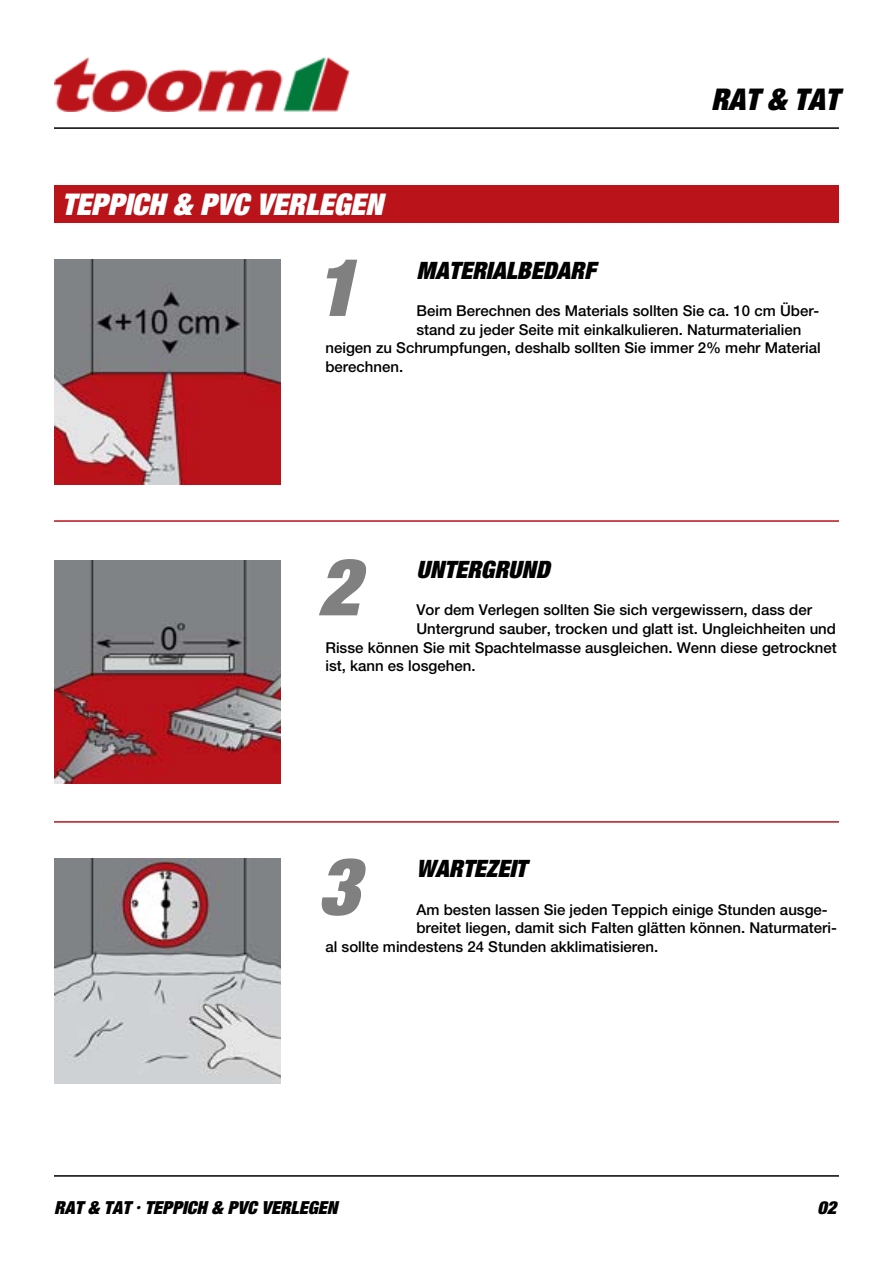
<style>
.page{position:relative;width:893px;height:1263px;background:#fff}
.page>*{position:absolute;margin:0;border:0;box-sizing:border-box;transform-origin:0 0}
.t1{font:79.5px "Toom Helvetica";color:#808080}
.t2{font:30px "Toom Helvetica";color:#fff}
.t3{font:30px "Toom Helvetica";color:#000}
.t4{font:24px "Toom Helvetica";color:#000}
.t5{font:18px "Toom Helvetica";color:#000}
.t6{font:500 15px "Helvetica Neue";color:#000}
</style>
<div class="page">
<hr style="left:54px;top:127px;width:785px;height:2px;background:#000">
<img style="left:54px;top:57px;width:295px;height:54px">
<img style="left:54px;top:260px;width:227px;height:224px">
<hr style="left:54px;top:1175px;width:785px;height:2px;background:#000">
<img style="left:54px;top:560px;width:227px;height:224px">
<img style="left:54px;top:858px;width:227px;height:225px">
<div style="left:54px;top:185px;width:785px;height:37px;background:#ba131a"></div>
<hr style="left:54px;top:520px;width:785px;height:2px;background:#ba131a">
<hr style="left:54px;top:821px;width:785px;height:2px;background:#ba131a">
<h2 class="t2" style="left:62px;top:191px;width:323px">TEPPICH &amp; PVC VERLEGEN</h2>
<h2 class="t3" style="left:711px;top:87px;width:129px">RAT &amp; TAT</h2>
<h1 class="t1" style="left:317px;top:254px;width:32px">1</h1>
<h3 class="t4" style="left:416px;top:260px;width:181px">MATERIALBEDARF</h3>
<p class="t6" style="left:416px;top:302px;width:404px">Beim Berechnen des Materials sollten Sie ca. 10 cm Über-</p>
<p class="t6" style="left:416px;top:320px;width:386px">stand zu jeder Seite mit einkalkulieren. Naturmaterialien</p>
<p class="t6" style="left:325px;top:339px;width:497px">neigen zu Schrumpfungen, deshalb sollten Sie immer 2% mehr Material</p>
<p class="t6" style="left:325px;top:358px;width:79px">berechnen.</p>
<h1 class="t1" style="left:317px;top:553px;width:43px">2</h1>
<h3 class="t4" style="left:416px;top:559px;width:134px">UNTERGRUND</h3>
<p class="t6" style="left:416px;top:601px;width:397px">Vor dem Verlegen sollten Sie sich vergewissern, dass der</p>
<p class="t6" style="left:416px;top:620px;width:421px">Untergrund sauber, trocken und glatt ist. Ungleichheiten und</p>
<p class="t6" style="left:325px;top:638px;width:513px">Risse können Sie mit Spachtelmasse ausgleichen. Wenn diese getrocknet</p>
<p class="t6" style="left:325px;top:657px;width:152px">ist, kann es losgehen.</p>
<h1 class="t1" style="left:317px;top:852px;width:43px">3</h1>
<h3 class="t4" style="left:416px;top:858px;width:112px">WARTEZEIT</h3>
<p class="t6" style="left:416px;top:900px;width:413px">Am besten lassen Sie jeden Teppich einige Stunden ausge-</p>
<p class="t6" style="left:416px;top:919px;width:422px">breitet liegen, damit sich Falten glätten können. Naturmateri-</p>
<p class="t6" style="left:325px;top:938px;width:334px">al sollte mindestens 24 Stunden akklimatisieren.</p>
<p class="t5" style="left:54px;top:1200px;width:285px">RAT &amp; TAT · TEPPICH &amp; PVC VERLEGEN</p>
<p class="t5" style="left:817px;top:1200px;width:20px">02</p>
</div>
